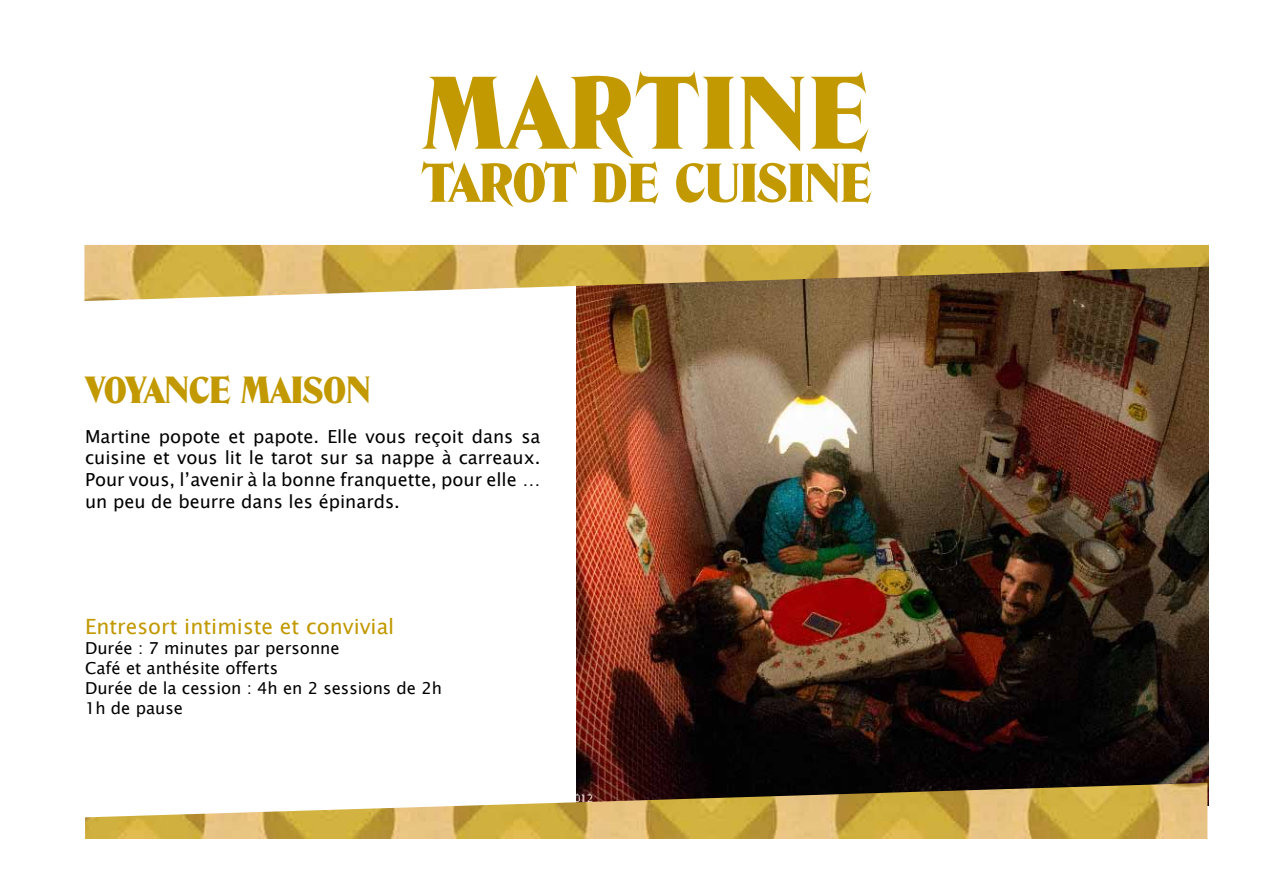
<style>
.page{position:relative;width:1263px;height:893px;background:#fff}
.page>*{position:absolute;margin:0;border:0;box-sizing:border-box;transform-origin:0 0}
.t1{font:900 99.75px "Denver Serial";letter-spacing:.04em;color:#c29900}
.t2{font:900 52.8px "Denver Serial";color:#c29900}
.t3{font:900 36px "Denver Serial";color:#c29900}
.t4{font:21px "Lucida Sans Unicode";color:#c29900}
.t5{font:18px/21.6px "Lucida Sans Unicode";color:#000;text-align:justify}
.t6{font:16.5px/19.8px "Lucida Sans Unicode";color:#000}
</style>
<div class="page">
<img style="left:577px;top:301px;width:632px;height:505px">
<img style="left:84px;top:245px;width:1125px;height:56px">
<img style="left:85px;top:783px;width:1122px;height:56px">
<h1 class="t1" style="left:425px;top:44px;width:446px">MARTINE</h1>
<h2 class="t2" style="left:422px;top:146px;width:451px">TAROT DE CUISINE</h2>
<h3 class="t3" style="left:85px;top:366px;width:287px">VOYANCE MAISON</h3>
<p class="t5" style="left:85px;top:426px;width:457px">Martine popote et papote. Elle vous reçoit dans sa cuisine et vous lit le tarot sur sa nappe à carreaux.<br>Pour vous, l’avenir à la bonne franquette, pour elle … un peu de beurre dans les épinards.</p>
<p class="t4" style="left:85px;top:610px;width:311px">Entresort intimiste et convivial</p>
<p class="t6" style="left:85px;top:638px;width:358px">Durée : 7 minutes par personne<br>Café et anthésite offerts<br>Durée de la cession : 4h en 2 sessions de 2h<br>1h de pause</p>
</div>
